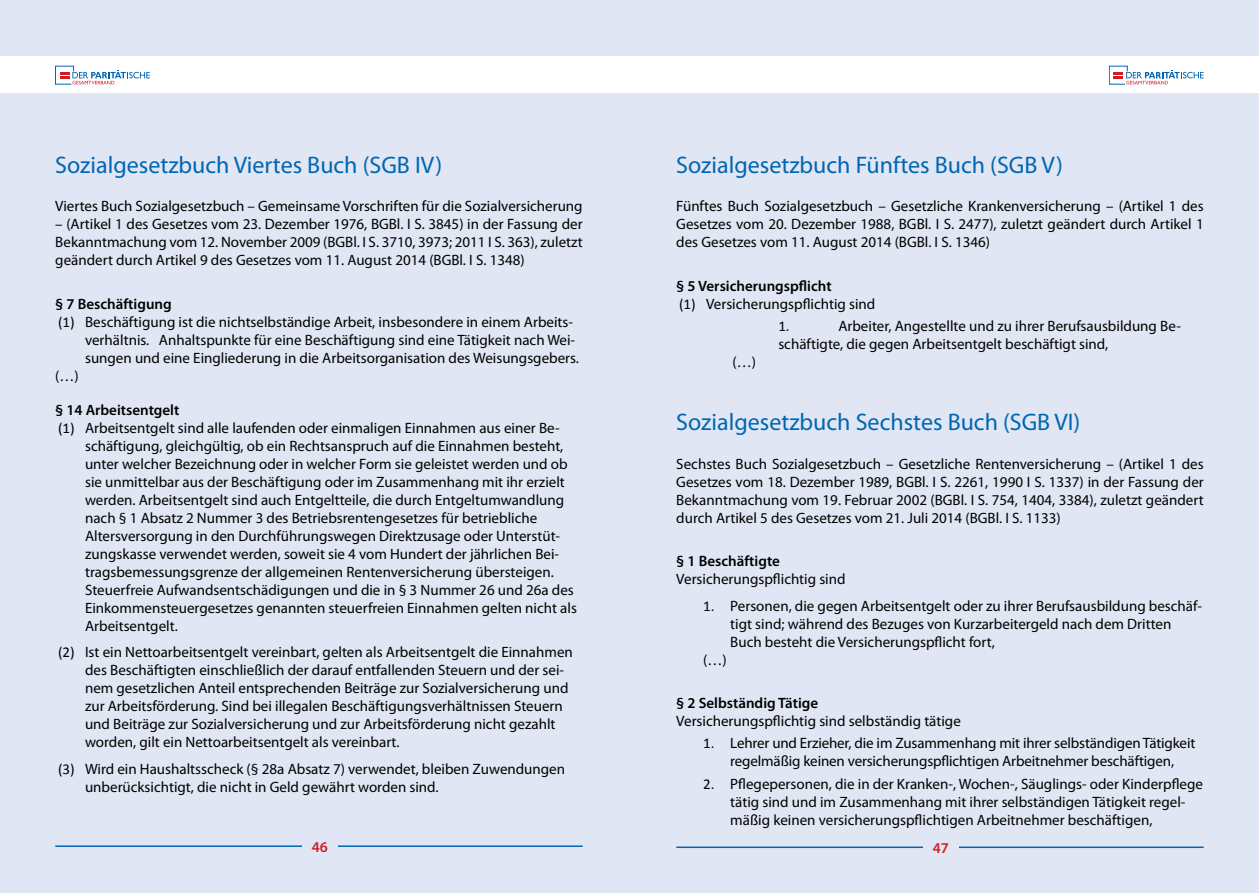
<style>
.page{position:relative;width:1259px;height:893px;background:#fff}
.page>*{position:absolute;margin:0;border:0;box-sizing:border-box;transform-origin:0 0}
.t1{font:24px "Myriad Pro";color:#0066b3}
.t2{font:15px/18px "Myriad Pro";color:#000}
.t3{font:600 15px "Myriad Pro";color:#000}
.t4{font:600 15px "Myriad Pro";color:#cf1f25}
.t5{font:15px "Calibri";color:#000}
.s1{font-family:"Calibri"}
.s2{font-weight:600}
</style>
<div class="page">
<svg style="left:55px;top:66px;width:95px;height:18px"></svg>
<svg style="left:1109px;top:66px;width:94px;height:18px"></svg>
<div style="left:0;top:94px;width:1259px;height:799px;background:#e1e6f4"></div>
<hr style="left:676px;top:846px;width:527px;height:2px;background:#0066b3">
<div style="left:923px;top:841px;width:35px;height:26px;background:#e1e6f4"></div>
<div style="left:0;top:0;width:1259px;height:55px;background:#e1e6f4"></div>
<hr style="left:55px;top:845px;width:528px;height:2px;background:#0066b3">
<div style="left:302px;top:840px;width:36px;height:26px;background:#e1e6f4"></div>
<h1 class="t1" style="left:55px;top:150px;width:388px">Sozialgesetzbuch Viertes Buch (SGB IV)</h1>
<p class="t2" style="left:55px;top:197px;width:529px">Viertes Buch Sozialgesetzbuch – Gemeinsame Vorschriften für die Sozialversicherung</p>
<p class="t2" style="left:55px;top:215px;width:529px;text-align:justify">– (Artikel 1 des Gesetzes vom 23. Dezember 1976, BGBl. I S. 3845) in der Fassung der Bekanntmachung vom 12. November 2009 (BGBl. I S. 3710, 3973; 2011 I S. 363), zuletzt geändert durch Artikel 9 des Gesetzes vom 11. August 2014 (BGBl. I S. 1348)</p>
<p class="t3" style="left:55px;top:294px;width:118px">§ 7 Beschäftigung</p>
<p class="t2" style="left:58px;top:312px;width:516px"><span class="s1">(1)</span> Beschäftigung ist die nichtselbständige Arbeit, insbesondere in einem Arbeits-</p>
<p class="t2" style="left:85px;top:330px;width:491px">verhältnis. Anhaltspunkte für eine Beschäftigung sind eine Tätigkeit nach Wei-</p>
<p class="t2" style="left:85px;top:348px;width:495px">sungen und eine Eingliederung in die Arbeitsorganisation des Weisungsgebers.</p>
<p class="t2" style="left:55px;top:366px;width:25px">(…)</p>
<p class="t3" style="left:55px;top:400px;width:125px">§ 14 Arbeitsentgelt</p>
<p class="t2" style="left:58px;top:418px;width:503px"><span class="s1">(1)</span> Arbeitsentgelt sind alle laufenden oder einmaligen Einnahmen aus einer Be-</p>
<p class="t2" style="left:85px;top:436px;width:480px">schäftigung, gleichgültig, ob ein Rechtsanspruch auf die Einnahmen besteht,</p>
<p class="t2" style="left:85px;top:454px;width:484px">unter welcher Bezeichnung oder in welcher Form sie geleistet werden und ob</p>
<p class="t2" style="left:85px;top:472px;width:481px">sie unmittelbar aus der Beschäftigung oder im Zusammenhang mit ihr erzielt</p>
<p class="t2" style="left:85px;top:490px;width:481px">werden. Arbeitsentgelt sind auch Entgeltteile, die durch Entgeltumwandlung</p>
<p class="t2" style="left:85px;top:508px;width:454px">nach § 1 Absatz 2 Nummer 3 des Betriebsrentengesetzes für betriebliche</p>
<p class="t2" style="left:85px;top:526px;width:477px">Altersversorgung in den Durchführungswegen Direktzusage oder Unterstüt-</p>
<p class="t2" style="left:85px;top:544px;width:475px">zungskasse verwendet werden, soweit sie 4 vom Hundert der jährlichen Bei-</p>
<p class="t2" style="left:85px;top:562px;width:470px">tragsbemessungsgrenze der allgemeinen Rentenversicherung übersteigen.</p>
<p class="t2" style="left:85px;top:580px;width:490px">Steuerfreie Aufwandsentschädigungen und die in § 3 Nummer 26 und 26a des</p>
<p class="t2" style="left:85px;top:598px;width:493px">Einkommensteuergesetzes genannten steuerfreien Einnahmen gelten nicht als</p>
<p class="t2" style="left:85px;top:616px;width:94px">Arbeitsentgelt.</p>
<p class="t2" style="left:85px;top:643px;width:489px;text-indent:-27px"><span class="s1">(2)</span> Ist ein Nettoarbeitsentgelt vereinbart, gelten als Arbeitsentgelt die Einnahmen des Beschäftigten einschließlich der darauf entfallenden Steuern und der sei&shy;nem gesetzlichen Anteil entsprechenden Beiträge zur Sozialversicherung und zur Arbeitsförderung. Sind bei illegalen Beschäftigungsverhältnissen Steuern und Beiträge zur Sozialversicherung und zur Arbeitsförderung nicht gezahlt worden, gilt ein Nettoarbeitsentgelt als vereinbart.</p>
<p class="t2" style="left:85px;top:760px;width:481px;text-indent:-27px"><span class="s1">(3)</span> Wird ein Haushaltsscheck (§ 28a Absatz 7) verwendet, bleiben Zuwendungen unberücksichtigt, die nicht in Geld gewährt worden sind.</p>
<p class="t4" style="left:312px;top:837px;width:18px">46</p>
<h1 class="t1" style="left:676px;top:150px;width:388px">Sozialgesetzbuch Fünftes Buch (SGB V)</h1>
<p class="t2" style="left:676px;top:197px;width:529px;text-align:justify">Fünftes Buch Sozialgesetzbuch – Gesetzliche Krankenversicherung – (Artikel 1 des Gesetzes vom 20. Dezember 1988, BGBl. I S. 2477), zuletzt geändert durch Artikel 1 des Gesetzes vom 11. August 2014 (BGBl. I S. 1346)</p>
<p class="t2" style="left:676px;top:276px;width:201px"><span class="s2">§ 5 Versicherungspflicht<br></span><span class="s1">(1)</span> Versicherungspflichtig sind</p>
<p class="t5" style="left:778px;top:317px;width:13px">1.</p>
<p class="t2" style="left:778px;top:317px;width:404px;text-indent:60px">Arbeiter, Angestellte und zu ihrer Berufsausbildung Be&shy;schäftigte, die gegen Arbeitsentgelt beschäftigt sind,</p>
<p class="t2" style="left:732px;top:353px;width:25px">(…)</p>
<h1 class="t1" style="left:676px;top:407px;width:406px">Sozialgesetzbuch Sechstes Buch (SGB VI)</h1>
<p class="t2" style="left:676px;top:454px;width:529px;text-align:justify">Sechstes Buch Sozialgesetzbuch – Gesetzliche Rentenversicherung – (Artikel 1 des Gesetzes vom 18. Dezember 1989, BGBl. I S. 2261, 1990 I S. 1337) in der Fassung der Bekanntmachung vom 19. Februar 2002 (BGBl. I S. 754, 1404, 3384), zuletzt geändert durch Artikel 5 des Gesetzes vom 21. Juli 2014 (BGBl. I S. 1133)</p>
<p class="t3" style="left:676px;top:552px;width:105px">§ 1 Beschäftigte</p>
<p class="t2" style="left:676px;top:570px;width:171px">Versicherungspflichtig sind</p>
<p class="t2" style="left:703px;top:596px;width:500px"><span class="s1">1.</span> Personen, die gegen Arbeitsentgelt oder zu ihrer Berufsausbildung beschäf-</p>
<p class="t2" style="left:730px;top:614px;width:442px">tigt sind; während des Bezuges von Kurzarbeitergeld nach dem Dritten</p>
<p class="t2" style="left:730px;top:632px;width:266px">Buch besteht die Versicherungspflicht fort,</p>
<p class="t2" style="left:703px;top:650px;width:25px">(…)</p>
<p class="t3" style="left:676px;top:694px;width:143px">§ 2 Selbständig Tätige</p>
<p class="t2" style="left:676px;top:712px;width:286px">Versicherungspflichtig sind selbständig tätige</p>
<p class="t2" style="left:703px;top:734px;width:493px;text-align:center"><span class="s1">1.</span> Lehrer und Erzieher, die im Zusammenhang mit ihrer selbständigen Tätigkeit regelmäßig keinen versicherungspflichtigen Arbeitnehmer beschäftigen,</p>
<p class="t2" style="left:730px;top:774px;width:474px;text-indent:-27px"><span class="s1">2.</span> Pflegepersonen, die in der Kranken-, Wochen-, Säuglings- oder Kinderpflege tätig sind und im Zusammenhang mit ihrer selbständigen Tätigkeit regel&shy;mäßig keinen versicherungspflichtigen Arbeitnehmer beschäftigen,</p>
<p class="t4" style="left:932px;top:838px;width:18px">47</p>
</div>
